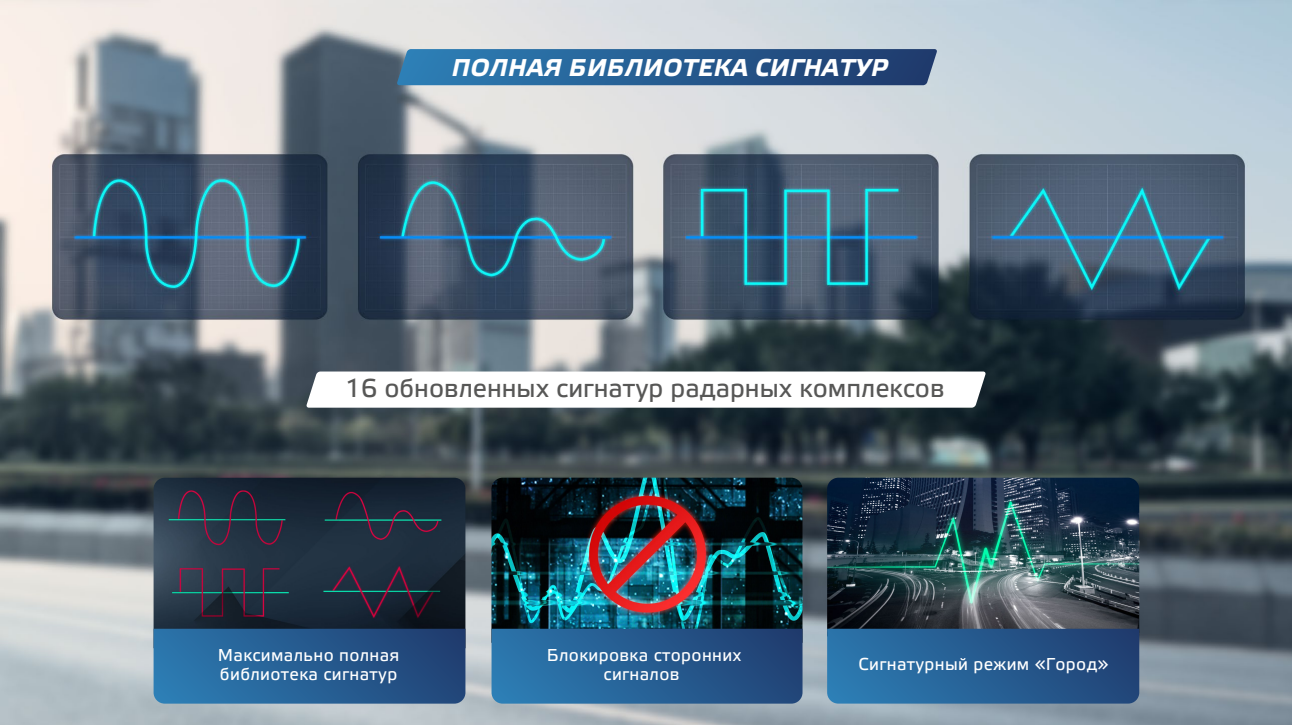
<style>
.page{position:relative;width:1292px;height:725px;background:#fff}
.page>*{position:absolute;margin:0;border:0;box-sizing:border-box;transform-origin:0 0}
.t1{font:25.84px "Elektra Text Pro";color:#575756}
.t2{font:italic 700 24.28px "Elektra Text Pro";letter-spacing:.02em;color:#fff}
.t3{font:17.2px/18.4px "Elektra Text Pro";letter-spacing:.02em;color:#fff}
</style>
<div class="page">
<img style="left:0;top:0;width:1291px;height:725px">
<img style="left:153px;top:477px;width:312px;height:151px">
<svg style="left:153px;top:628px;width:312px;height:75px;background:#265c90"></svg>
<img style="left:491px;top:477px;width:311px;height:151px">
<svg style="left:491px;top:628px;width:311px;height:75px;background:#265c90"></svg>
<img style="left:827px;top:477px;width:312px;height:151px">
<svg style="left:827px;top:628px;width:312px;height:75px;background:#265c90"></svg>
<svg style="left:396px;top:49px;width:541px;height:36px;background:#285e91"></svg>
<svg style="left:306px;top:371px;width:679px;height:36px"></svg>
<h2 class="t2" style="left:452px;top:54px;width:437px">ПОЛНАЯ БИБЛИОТЕКА СИГНАТУР</h2>
<h1 class="t1" style="left:345px;top:374px;width:601px">16 обновленных сигнатур радарных комплексов</h1>
<p class="t3" style="left:218px;top:646px;width:183px">Максимально полная библиотека сигнатур</p>
<p class="t3" style="left:546px;top:646px;width:196px;text-align:center">Блокировка сторонних сигналов</p>
<p class="t3" style="left:858px;top:655px;width:251px">Сигнатурный режим «Город»</p>
</div>
